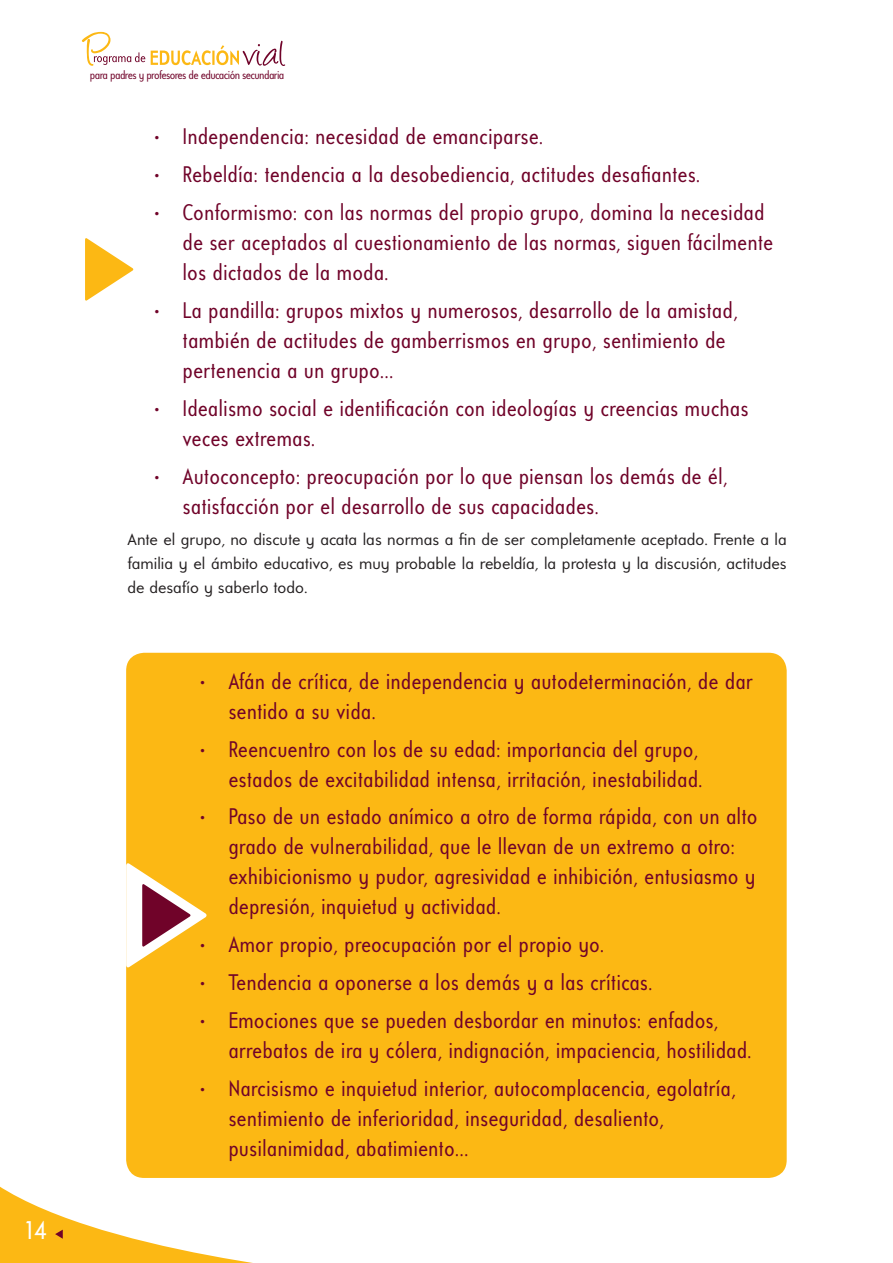
<style>
.page{position:relative;width:893px;height:1263px;background:#fff}
.page>*{position:absolute;margin:0;border:0;box-sizing:border-box;transform-origin:0 0}
.t1{font:25.5px "Universalis ADF Std";color:#fff}
.t2{font:condensed 22.5px/30px "Universalis ADF Std";color:#700329}
.t3{font:16.5px/24px "Universalis ADF Std";color:#231f20;text-align:justify}
.t4{font:condensed 11.7px "Universalis ADF Std";letter-spacing:-.05em;color:#700329}
</style>
<div class="page">
<svg style="left:0;top:1186px;width:253px;height:77px"></svg>
<svg style="left:82px;top:32px;width:63px;height:34px"></svg>
<svg style="left:151px;top:41px;width:134px;height:25px"></svg>
<div style="left:126px;top:653px;width:661px;height:525px;background:#fcb814;border-radius:18px"></div>
<svg style="left:85px;top:238px;width:49px;height:63px"></svg>
<svg style="left:126px;top:862px;width:81px;height:106px"></svg>
<p class="t1" style="left:26px;top:1214px;width:23px">14</p>
<p class="t4" style="left:90px;top:68px;width:196px">para padres y profesores de educación secundaria</p>
<p class="t2" style="left:154px;top:117px;width:612px;line-height:37.8px">· Independencia: necesidad de emanciparse.<br>· Rebeldía: tendencia a la desobediencia, actitudes desafiantes.<br>· Conformismo: con las normas del propio grupo, domina la necesidad</p>
<p class="t2" style="left:183px;top:227px;width:592px">de ser aceptados al cuestionamiento de las normas, siguen fácilmente los dictados de la moda.</p>
<p class="t2" style="left:183px;top:295px;width:557px;text-indent:-29px">· La pandilla: grupos mixtos y numerosos, desarrollo de la amistad, también de actitudes de gamberrismos en grupo, sentimiento de pertenencia a un grupo…</p>
<p class="t2" style="left:183px;top:392px;width:568px;text-indent:-29px">· Idealismo social e identificación con ideologías y creencias muchas veces extremas.</p>
<p class="t2" style="left:183px;top:460px;width:546px;text-indent:-29px">· Autoconcepto: preocupación por lo que piensan los demás de él, satisfacción por el desarrollo de sus capacidades.</p>
<p class="t3" style="left:128px;top:527px;width:661px">Ante el grupo, no discute y acata las normas a fin de ser completamente aceptado. Frente a la familia y el ámbito educativo, es muy probable la rebeldía, la protesta y la discusión, actitudes de desafío y saberlo todo.</p>
<p class="t2" style="left:228px;top:665px;width:526px;text-indent:-29px">· Afán de crítica, de independencia y autodeterminación, de dar sentido a su vida.</p>
<p class="t2" style="left:200px;top:733px;width:504px;text-align:right">· Reencuentro con los de su edad: importancia del grupo, estados de excitabilidad intensa, irritación, inestabilidad.</p>
<p class="t2" style="left:228px;top:801px;width:531px;text-indent:-29px">· Paso de un estado anímico a otro de forma rápida, con un alto grado de vulnerabilidad, que le llevan de un extremo a otro: exhibicionismo y pudor, agresividad e inhibición, entusiasmo y depresión, inquietud y actividad.</p>
<p class="t2" style="left:200px;top:925px;width:520px;line-height:37.8px">· Amor propio, preocupación por el propio yo.<br>· Tendencia a oponerse a los demás y a las críticas.<br>· Emociones que se pueden desbordar en minutos: enfados,</p>
<p class="t2" style="left:200px;top:1031px;width:554px;line-height:37.8px;text-indent:29px">arrebatos de ira y cólera, indignación, impaciencia, hostilidad. · Narcisismo e inquietud interior, autocomplacencia, egolatría,</p>
<p class="t2" style="left:228px;top:1102px;width:437px">sentimiento de inferioridad, inseguridad, desaliento, pusilanimidad, abatimiento...</p>
</div>
